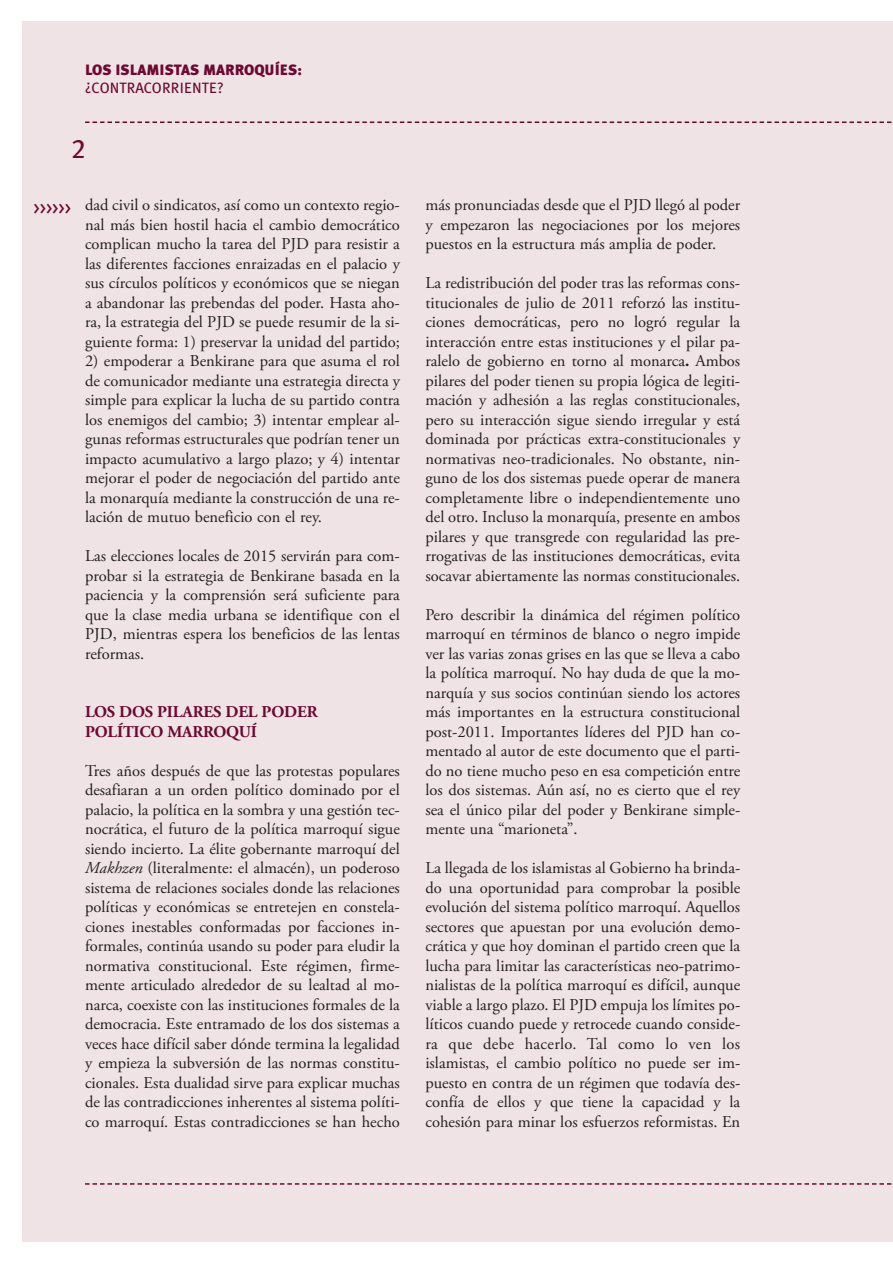
<style>
.page{position:relative;width:893px;height:1263px;background:#fff}
.page>*{position:absolute;margin:0;border:0;box-sizing:border-box;transform-origin:0 0}
.t1{font:27px "Meta Plus Book Caps";color:#6c0932}
.t2{font:18px "Meta Plus Book Caps";color:#6c0932}
.t3{font:16.5px/19.5px "Adobe Garamond Pro";color:#231f20;text-align:justify}
.t4{font:700 16.5px/19.5px "Adobe Garamond Pro";letter-spacing:-.01em;color:#6c0932}
.t5{font:900 15px "Meta Plus";color:#6c0932}
.t6{font:15px "Meta Plus";color:#6c0932}
.s1{font-style:italic}
.s2{font-weight:700}
</style>
<div class="page">
<div style="left:22px;top:22px;width:871px;height:1220px;background:#efe3e5"></div>
<svg style="left:85px;top:121px;width:807px;height:2px"></svg>
<svg style="left:85px;top:1183px;width:807px;height:2px"></svg>
<p class="t5" style="left:85px;top:61px;width:218px">LOS ISLAMISTAS MARROQUÍES:</p>
<p class="t6" style="left:85px;top:79px;width:140px">¿CONTRACORRIENTE?</p>
<h1 class="t1" style="left:71px;top:133px;width:16px">2</h1>
<p class="t2" style="left:34px;top:197px;width:39px">&gt;&gt;&gt;&gt;&gt;&gt;</p>
<p class="t3" style="left:85px;top:196px;width:316px">dad civil o sindicatos, así como un contexto regio&shy;nal más bien hostil hacia el cambio democrático complican mucho la tarea del PJD para resistir a las diferentes facciones enraizadas en el palacio y sus círculos políticos y económicos que se niegan a abandonar las prebendas del poder. Hasta aho&shy;ra, la estrategia del PJD se puede resumir de la si&shy;guiente forma: 1) preservar la unidad del partido;</p>
<p class="t3" style="left:85px;top:352px;width:316px">2) empoderar a Benkirane para que asuma el rol de comunicador mediante una estrategia directa y simple para explicar la lucha de su partido contra los enemigos del cambio; 3) intentar emplear al&shy;gunas reformas estructurales que podrían tener un impacto acumulativo a largo plazo; y 4) intentar mejorar el poder de negociación del partido ante la monarquía mediante la construcción de una re&shy;lación de mutuo beneficio con el rey.</p>
<p class="t3" style="left:85px;top:547px;width:316px">Las elecciones locales de 2015 servirán para com&shy;probar si la estrategia de Benkirane basada en la paciencia y la comprensión será suficiente para que la clase media urbana se identifique con el PJD, mientras espera los beneficios de las lentas reformas.</p>
<p class="t4" style="left:85px;top:703px;width:234px">LOS DOS PILARES DEL PODER<br>POLÍTICO MARROQUÍ</p>
<p class="t3" style="left:85px;top:762px;width:316px">Tres años después de que las protestas populares desafiaran a un orden político dominado por el palacio, la política en la sombra y una gestión tec&shy;nocrática, el futuro de la política marroquí sigue siendo incierto. La élite gobernante marroquí del <span class="s1">Makhzen</span> (literalmente: el almacén), un poderoso sistema de relaciones sociales donde las relaciones políticas y económicas se entretejen en constela&shy;ciones inestables conformadas por facciones in&shy;formales, continúa usando su poder para eludir la normativa constitucional. Este régimen, firme&shy;mente articulado alrededor de su lealtad al mo&shy;narca, coexiste con las instituciones formales de la democracia. Este entramado de los dos sistemas a veces hace difícil saber dónde termina la legalidad y empieza la subversión de las normas constitu&shy;cionales. Esta dualidad sirve para explicar muchas de las contradicciones inherentes al sistema políti&shy;co marroquí. Estas contradicciones se han hecho</p>
<p class="t3" style="left:425px;top:196px;width:316px">más pronunciadas desde que el PJD llegó al poder y empezaron las negociaciones por los mejores puestos en la estructura más amplia de poder.</p>
<p class="t3" style="left:425px;top:274px;width:316px">La redistribución del poder tras las reformas cons&shy;titucionales de julio de 2011 reforzó las institu&shy;ciones democráticas, pero no logró regular la interacción entre estas instituciones y el pilar pa&shy;ralelo de gobierno en torno al monarca<span class="s2">.</span> Ambos pilares del poder tienen su propia lógica de legiti&shy;mación y adhesión a las reglas constitucionales, pero su interacción sigue siendo irregular y está dominada por prácticas extra-constitucionales y normativas neo-tradicionales. No obstante, nin&shy;guno de los dos sistemas puede operar de manera completamente libre o independientemente uno del otro. Incluso la monarquía, presente en ambos pilares y que transgrede con regularidad las pre&shy;rrogativas de las instituciones democráticas, evita socavar abiertamente las normas constitucionales.</p>
<p class="t3" style="left:425px;top:606px;width:316px">Pero describir la dinámica del régimen político marroquí en términos de blanco o negro impide ver las varias zonas grises en las que se lleva a cabo la política marroquí. No hay duda de que la mo&shy;narquía y sus socios continúan siendo los actores más importantes en la estructura constitucional post-2011. Importantes líderes del PJD han co&shy;mentado al autor de este documento que el parti&shy;do no tiene mucho peso en esa competición entre los dos sistemas. Aún así, no es cierto que el rey sea el único pilar del poder y Benkirane simple&shy;mente una “marioneta”.</p>
<p class="t3" style="left:425px;top:859px;width:316px">La llegada de los islamistas al Gobierno ha brinda&shy;do una oportunidad para comprobar la posible evolución del sistema político marroquí. Aquellos sectores que apuestan por una evolución demo&shy;crática y que hoy dominan el partido creen que la lucha para limitar las características neo-patrimo&shy;nialistas de la política marroquí es difícil, aunque viable a largo plazo. El PJD empuja los límites po&shy;líticos cuando puede y retrocede cuando conside&shy;ra que debe hacerlo. Tal como lo ven los islamistas, el cambio político no puede ser im&shy;puesto en contra de un régimen que todavía des&shy;confía de ellos y que tiene la capacidad y la cohesión para minar los esfuerzos reformistas. En</p>
</div>
